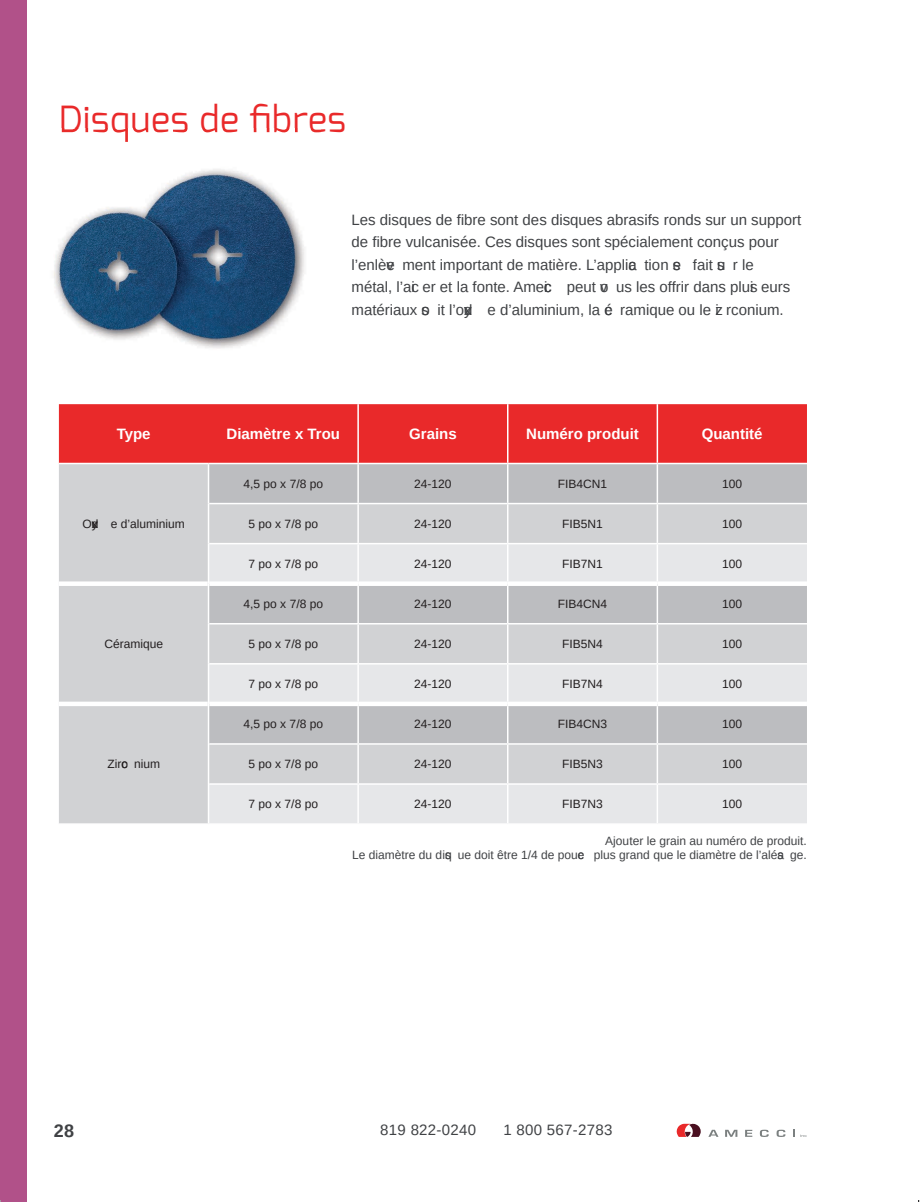
<style>
.page{position:relative;width:923px;height:1202px;background:#fff}
.page>*{position:absolute;margin:0;border:0;box-sizing:border-box;transform-origin:0 0}
.t1{font:36px "Exo";letter-spacing:.02em;color:#e9292a}
.t2{font:700 18px "Arimo";color:#404245}
.t3{font:15px/22.5px "Arimo";color:#404245}
.t4{font:700 15px "Arimo";color:#fff}
.t5{font:15px "Arimo";letter-spacing:.02em;color:#404245}
.t6{font:12px "Arimo";color:#231f20}
.t7{font:12px/14.4px "Arimo";color:#404245;text-align:right}
</style>
<div class="page">
<svg style="left:725px;top:1129px;width:12px;height:7px"></svg>
<svg style="left:709px;top:1129px;width:9px;height:7px"></svg>
<svg style="left:776px;top:1129px;width:9px;height:7px"></svg>
<svg style="left:745px;top:1129px;width:7px;height:7px"></svg>
<svg style="left:759px;top:1129px;width:9px;height:7px"></svg>
<svg style="left:676px;top:1123px;width:24px;height:13px"></svg>
<svg style="left:793px;top:1129px;width:13px;height:7px"></svg>
<div style="left:0;top:0;width:27px;height:1201px;background:#b15189"></div>
<div style="left:59px;top:404px;width:747px;height:58px;background:#e9292a"></div>
<div style="left:59px;top:464px;width:149px;height:359px;background:#d1d2d4"></div>
<svg style="left:209px;top:464px;width:597px;height:78px;background:#c7c8ca"></svg>
<svg style="left:209px;top:544px;width:597px;height:279px;background:#d4d5d7"></svg>
<hr style="left:357px;top:404px;width:2px;height:58px;background:#fff">
<hr style="left:507px;top:404px;width:1px;height:58px;background:#fff">
<hr style="left:656px;top:404px;width:1px;height:58px;background:#fff">
<hr style="left:357px;top:464px;width:2px;height:38px;background:#fff">
<hr style="left:507px;top:464px;width:1px;height:38px;background:#fff">
<hr style="left:656px;top:464px;width:1px;height:38px;background:#fff">
<hr style="left:209px;top:502px;width:149px;height:2px;background:#fff">
<hr style="left:358px;top:502px;width:149px;height:2px;background:#fff">
<hr style="left:357px;top:504px;width:2px;height:38px;background:#fff">
<hr style="left:507px;top:502px;width:150px;height:2px;background:#fff">
<hr style="left:507px;top:504px;width:1px;height:38px;background:#fff">
<hr style="left:657px;top:502px;width:149px;height:2px;background:#fff">
<hr style="left:656px;top:504px;width:1px;height:38px;background:#fff">
<hr style="left:357px;top:544px;width:2px;height:37px;background:#fff">
<hr style="left:507px;top:544px;width:1px;height:37px;background:#fff">
<hr style="left:656px;top:544px;width:1px;height:37px;background:#fff">
<hr style="left:357px;top:585px;width:2px;height:38px;background:#fff">
<hr style="left:507px;top:585px;width:1px;height:38px;background:#fff">
<hr style="left:656px;top:585px;width:1px;height:38px;background:#fff">
<hr style="left:209px;top:623px;width:149px;height:1px;background:#fff">
<hr style="left:358px;top:623px;width:149px;height:1px;background:#fff">
<hr style="left:357px;top:624px;width:2px;height:39px;background:#fff">
<hr style="left:507px;top:623px;width:150px;height:1px;background:#fff">
<hr style="left:507px;top:624px;width:1px;height:39px;background:#fff">
<hr style="left:657px;top:623px;width:149px;height:1px;background:#fff">
<hr style="left:656px;top:624px;width:1px;height:39px;background:#fff">
<hr style="left:209px;top:663px;width:149px;height:1px;background:#fff">
<hr style="left:358px;top:663px;width:149px;height:1px;background:#fff">
<hr style="left:357px;top:664px;width:2px;height:37px;background:#fff">
<hr style="left:507px;top:663px;width:150px;height:1px;background:#fff">
<hr style="left:507px;top:664px;width:1px;height:37px;background:#fff">
<hr style="left:657px;top:663px;width:149px;height:1px;background:#fff">
<hr style="left:656px;top:664px;width:1px;height:37px;background:#fff">
<hr style="left:357px;top:706px;width:2px;height:37px;background:#fff">
<hr style="left:507px;top:706px;width:1px;height:37px;background:#fff">
<hr style="left:656px;top:706px;width:1px;height:37px;background:#fff">
<hr style="left:209px;top:743px;width:149px;height:1px;background:#fff">
<hr style="left:358px;top:743px;width:149px;height:1px;background:#fff">
<hr style="left:357px;top:744px;width:2px;height:39px;background:#fff">
<hr style="left:507px;top:743px;width:150px;height:1px;background:#fff">
<hr style="left:507px;top:744px;width:1px;height:39px;background:#fff">
<hr style="left:657px;top:743px;width:149px;height:1px;background:#fff">
<hr style="left:656px;top:744px;width:1px;height:39px;background:#fff">
<hr style="left:209px;top:783px;width:149px;height:1px;background:#fff">
<hr style="left:358px;top:783px;width:149px;height:1px;background:#fff">
<hr style="left:357px;top:784px;width:2px;height:39px;background:#fff">
<hr style="left:507px;top:783px;width:150px;height:1px;background:#fff">
<hr style="left:507px;top:784px;width:1px;height:39px;background:#fff">
<hr style="left:657px;top:783px;width:149px;height:1px;background:#fff">
<hr style="left:656px;top:784px;width:1px;height:39px;background:#fff">
<svg style="left:59px;top:581px;width:149px;height:4px"></svg>
<div style="left:59px;top:701px;width:149px;height:5px;background:#fff"></div>
<hr style="left:209px;top:581px;width:149px;height:4px;background:#fff">
<hr style="left:358px;top:581px;width:149px;height:4px;background:#fff">
<hr style="left:507px;top:581px;width:150px;height:4px;background:#fff">
<hr style="left:657px;top:581px;width:149px;height:4px;background:#fff">
<div style="left:209px;top:701px;width:149px;height:5px;background:#fff"></div>
<div style="left:358px;top:701px;width:149px;height:5px;background:#fff"></div>
<div style="left:507px;top:701px;width:150px;height:5px;background:#fff"></div>
<div style="left:657px;top:701px;width:149px;height:5px;background:#fff"></div>
<img style="left:54px;top:128px;width:251px;height:221px">
<img style="left:62px;top:128px;width:259px;height:14px">
<h1 class="t1" style="left:59px;top:96px;width:288px">Disques de fibres</h1>
<p class="t3" style="left:351px;top:208px;width:451px">Les disques de fibre sont des disques abrasifs ronds sur un support de fibre vulcanisée. Ces disques sont spécialement conçus pour l’enlève ment important de matière. L’applica tion se fait su r le<br>métal, l’aci er et la fonte. Ameci</p>
<p class="t3" style="left:351px;top:276px;width:439px;text-indent:215px">peut vo us les offrir dans plusi eurs matériaux so it l’oxyd e d’aluminium, la cé ramique ou le zi rconium.</p>
<p class="t4" style="left:117px;top:423px;width:35px">Type</p>
<p class="t4" style="left:226px;top:423px;width:115px">Diamètre x Trou</p>
<p class="t4" style="left:409px;top:423px;width:49px">Grains</p>
<p class="t4" style="left:526px;top:423px;width:114px">Numéro produit</p>
<p class="t4" style="left:701px;top:423px;width:62px">Quantité</p>
<p class="t6" style="left:83px;top:516px;width:103px">Oxyd e d’aluminium</p>
<p class="t6" style="left:104px;top:636px;width:60px">Céramique</p>
<p class="t6" style="left:107px;top:756px;width:53px">Zirco nium</p>
<p class="t6" style="left:243px;top:476px;width:80px">4,5 po x 7/8 po</p>
<p class="t6" style="left:414px;top:476px;width:39px">24-120</p>
<p class="t6" style="left:557px;top:476px;width:51px">FIB4CN1</p>
<p class="t6" style="left:721px;top:476px;width:22px">100</p>
<p class="t6" style="left:248px;top:516px;width:70px">5 po x 7/8 po</p>
<p class="t6" style="left:414px;top:516px;width:39px">24-120</p>
<p class="t6" style="left:562px;top:516px;width:42px">FIB5N1</p>
<p class="t6" style="left:721px;top:516px;width:22px">100</p>
<p class="t6" style="left:248px;top:556px;width:70px">7 po x 7/8 po</p>
<p class="t6" style="left:414px;top:556px;width:39px">24-120</p>
<p class="t6" style="left:562px;top:556px;width:42px">FIB7N1</p>
<p class="t6" style="left:721px;top:556px;width:22px">100</p>
<p class="t6" style="left:243px;top:596px;width:80px">4,5 po x 7/8 po</p>
<p class="t6" style="left:414px;top:596px;width:39px">24-120</p>
<p class="t6" style="left:557px;top:596px;width:51px">FIB4CN4</p>
<p class="t6" style="left:721px;top:596px;width:22px">100</p>
<p class="t6" style="left:248px;top:636px;width:70px">5 po x 7/8 po</p>
<p class="t6" style="left:414px;top:636px;width:39px">24-120</p>
<p class="t6" style="left:562px;top:636px;width:42px">FIB5N4</p>
<p class="t6" style="left:721px;top:636px;width:22px">100</p>
<p class="t6" style="left:248px;top:676px;width:70px">7 po x 7/8 po</p>
<p class="t6" style="left:414px;top:676px;width:39px">24-120</p>
<p class="t6" style="left:562px;top:676px;width:42px">FIB7N4</p>
<p class="t6" style="left:721px;top:676px;width:22px">100</p>
<p class="t6" style="left:243px;top:716px;width:80px">4,5 po x 7/8 po</p>
<p class="t6" style="left:414px;top:716px;width:39px">24-120</p>
<p class="t6" style="left:557px;top:716px;width:51px">FIB4CN3</p>
<p class="t6" style="left:721px;top:716px;width:22px">100</p>
<p class="t6" style="left:248px;top:756px;width:70px">5 po x 7/8 po</p>
<p class="t6" style="left:414px;top:756px;width:39px">24-120</p>
<p class="t6" style="left:562px;top:756px;width:42px">FIB5N3</p>
<p class="t6" style="left:721px;top:756px;width:22px">100</p>
<p class="t6" style="left:248px;top:796px;width:70px">7 po x 7/8 po</p>
<p class="t6" style="left:414px;top:796px;width:39px">24-120</p>
<p class="t6" style="left:562px;top:796px;width:42px">FIB7N3</p>
<p class="t6" style="left:721px;top:796px;width:22px">100</p>
<p class="t7" style="left:352px;top:833px;width:455px">Ajouter le grain au numéro de produit.<br>Le diamètre du disq ue doit être 1/4 de pouce plus grand que le diamètre de l’alésa ge.</p>
<p class="t2" style="left:54px;top:1117px;width:22px">28</p>
<p class="t5" style="left:380px;top:1119px;width:97px">819 822-0240</p>
<p class="t5" style="left:503px;top:1119px;width:110px">1 800 567-2783</p>
</div>
